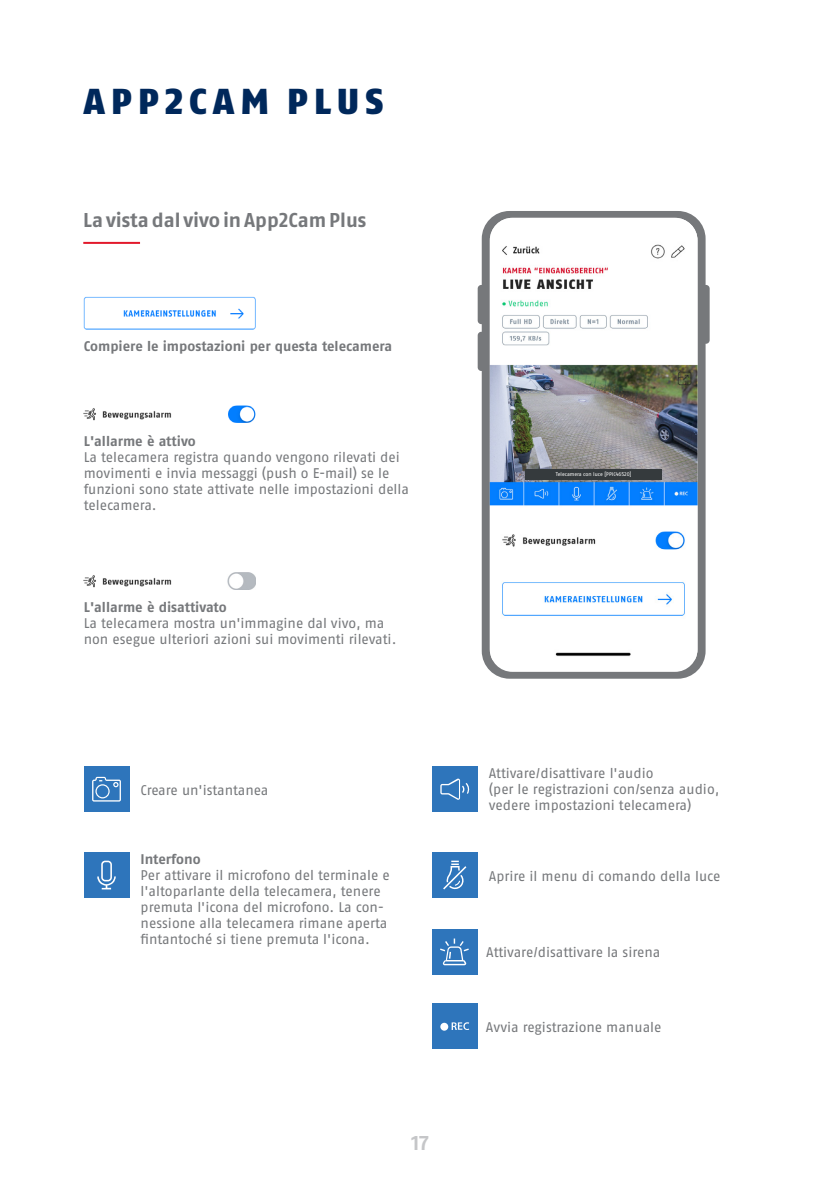
<style>
.page{position:relative;width:840px;height:1191px;background:#fff}
.page>*{position:absolute;margin:0;border:0;box-sizing:border-box;transform-origin:0 0}
.t1{font:900 36px "ABUS Fago Pro";letter-spacing:.17em;color:#00285b}
.t2{font:700 20px "ABUS Fago Pro";color:#76787b}
.t3{font:700 20px "ABUS Fago Pro";color:#c5c6c8}
.t4{font:14px/16px "ABUS Fago Pro";letter-spacing:-.005em;color:#76787b}
.t5{font:700 14px "ABUS Fago Pro";color:#76787b}
.t6{font:5.4px "ABUS Fago Pro";letter-spacing:-.005em;color:#fff}
</style>
<div class="page">
<hr style="left:83px;top:242px;width:57px;height:2px;background:#e2192b">
<svg style="left:477px;top:211px;width:232px;height:467px;fill:#76787b"></svg>
<div style="left:489px;top:218px;width:208px;height:454px;background:#fff;border-radius:23px"></div>
<img style="left:489px;top:218px;width:208px;height:442px">
<div style="left:525px;top:469px;width:136px;height:10px;background:#353a3d"></div>
<img style="left:83px;top:297px;width:173px;height:33px">
<div style="left:84px;top:852px;width:45px;height:45px;background:#2e75bb"></div>
<svg style="left:97px;top:860px;width:19px;height:29px"></svg>
<div style="left:84px;top:766px;width:45px;height:46px;background:#2e75bb"></div>
<svg style="left:92px;top:777px;width:29px;height:24px"></svg>
<div style="left:432px;top:766px;width:45px;height:46px;background:#2e75bb"></div>
<svg style="left:440px;top:778px;width:30px;height:22px"></svg>
<div style="left:432px;top:929px;width:45px;height:45px;background:#2e75bb"></div>
<svg style="left:440px;top:938px;width:28px;height:27px"></svg>
<div style="left:432px;top:1003px;width:45px;height:46px;background:#2e75bb"></div>
<svg style="left:440px;top:1022px;width:29px;height:8px"></svg>
<div style="left:432px;top:852px;width:45px;height:45px;background:#2e75bb"></div>
<svg style="left:443px;top:860px;width:23px;height:29px"></svg>
<img style="left:83px;top:406px;width:173px;height:17px">
<img style="left:83px;top:575px;width:89px;height:13px">
<img style="left:227px;top:572px;width:28px;height:17px">
<h1 class="t1" style="left:83px;top:79px;width:301px">APP2CAM PLUS</h1>
<h2 class="t2" style="left:83px;top:208px;width:284px">La vista dal vivo in App2Cam Plus</h2>
<p class="t5" style="left:84px;top:337px;width:309px">Compiere le impostazioni per questa telecamera</p>
<p class="t5" style="left:84px;top:432px;width:113px">L'allarme è attivo</p>
<p class="t4" style="left:84px;top:449px;width:326px">La telecamera registra quando vengono rilevati dei movimenti e invia messaggi (push o E-mail) se le funzioni sono state attivate nelle impostazioni della telecamera.</p>
<p class="t5" style="left:84px;top:599px;width:144px">L'allarme è disattivato</p>
<p class="t4" style="left:84px;top:615px;width:314px">La telecamera mostra un'immagine dal vivo, ma non esegue ulteriori azioni sui movimenti rilevati.</p>
<p class="t4" style="left:140px;top:782px;width:129px">Creare un'istantanea</p>
<p class="t5" style="left:140px;top:850px;width:61px">Interfono</p>
<p class="t4" style="left:140px;top:866px;width:250px">Per attivare il microfono del terminale e l'altoparlante della telecamera, tenere premuta l'icona del microfono. La con&shy;nessione alla telecamera rimane aperta fintantoché si tiene premuta l'icona.</p>
<h2 class="t3" style="left:411px;top:1131px;width:19px">17</h2>
<p class="t6" style="left:555px;top:471px;width:77px">Telecamera con luce [PPIC46520]</p>
<p class="t4" style="left:488px;top:764px;width:232px">Attivare/disattivare l'audio<br>(per le registrazioni con/senza audio, vedere impostazioni telecamera)</p>
<p class="t4" style="left:488px;top:867px;width:233px">Aprire il menu di comando della luce</p>
<p class="t4" style="left:486px;top:944px;width:175px">Attivare/disattivare la sirena</p>
<p class="t4" style="left:485px;top:1019px;width:177px">Avvia registrazione manuale</p>
</div>
